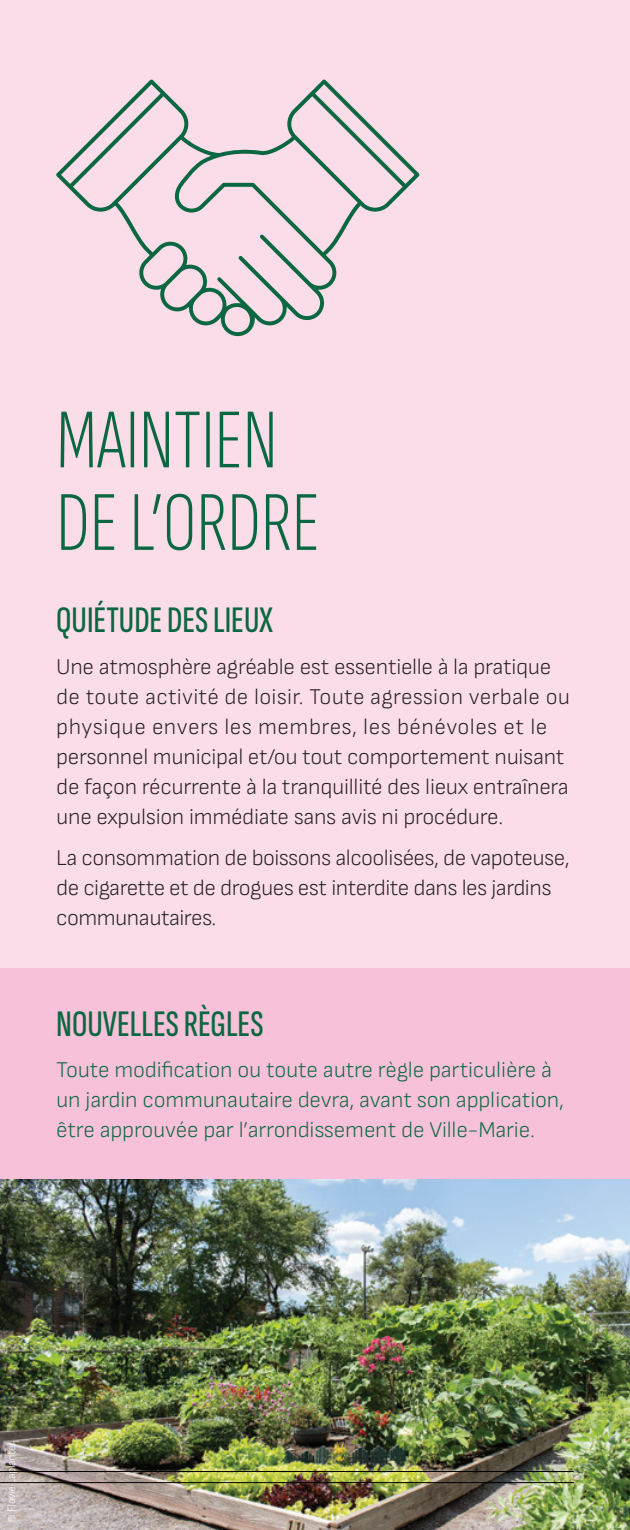
<style>
.page{position:relative;width:630px;height:1530px;background:#fff}
.page>*{position:absolute;margin:0;border:0;box-sizing:border-box;transform-origin:0 0}
.t1{font:300 extra-condensed 85px/82.5px "Sofia Sans";color:#0b6741}
.t2{font:500 extra-condensed 37.5px "Sofia Sans";color:#0b6741}
.t3{font:300 22.5px/30px "Sofia Sans";letter-spacing:-.015em;color:#231f20}
.t4{font:300 22.5px/30px "Sofia Sans";letter-spacing:-.01em;color:#0b6741}
.t5{font:300 11.25px "Sofia Sans";letter-spacing:-.03em;color:#fff}
</style>
<div class="page">
<div style="left:0;top:0;width:630px;height:1048px;background:#fbdde9"></div>
<div style="left:0;top:969px;width:630px;height:210px;background:#f7c1d9"></div>
<img style="left:0;top:1179px;width:630px;height:351px">
<svg style="left:56px;top:79px;width:364px;height:257px"></svg>
<hr style="left:0;top:1482px;width:574px;height:1px;background:#010101">
<hr style="left:0;top:1471px;width:574px;height:1px;background:#010101">
<h1 class="t1" style="left:56px;top:398px;width:265px">MAINTIEN<br>DE L’ORDRE</h1>
<h2 class="t2" style="left:56px;top:599px;width:218px">QUIÉTUDE DES LIEUX</h2>
<p class="t3" style="left:56px;top:651px;width:515px">Une atmosphère agréable est essentielle à la pratique de toute activité de loisir. Toute agression verbale ou physique envers les membres, les bénévoles et le personnel municipal et/ou tout comportement nuisant de façon récurrente à la tranquillité des lieux entraînera une expulsion immédiate sans avis ni procédure.</p>
<p class="t3" style="left:56px;top:842px;width:515px">La consommation de boissons alcoolisées, de vapoteuse, de cigarette et de drogues est interdite dans les jardins communautaires.</p>
<h2 class="t2" style="left:56px;top:1003px;width:209px">NOUVELLES RÈGLES</h2>
<p class="t4" style="left:56px;top:1055px;width:509px">Toute modification ou toute autre règle particulière à un jardin communautaire devra, avant son application, être approuvée par l’arrondissement de Ville-Marie.</p>
<p class="t5" style="left:5px;top:1522px;width:78px;rotate:-90deg">© Flavie Laplante</p>
</div>
